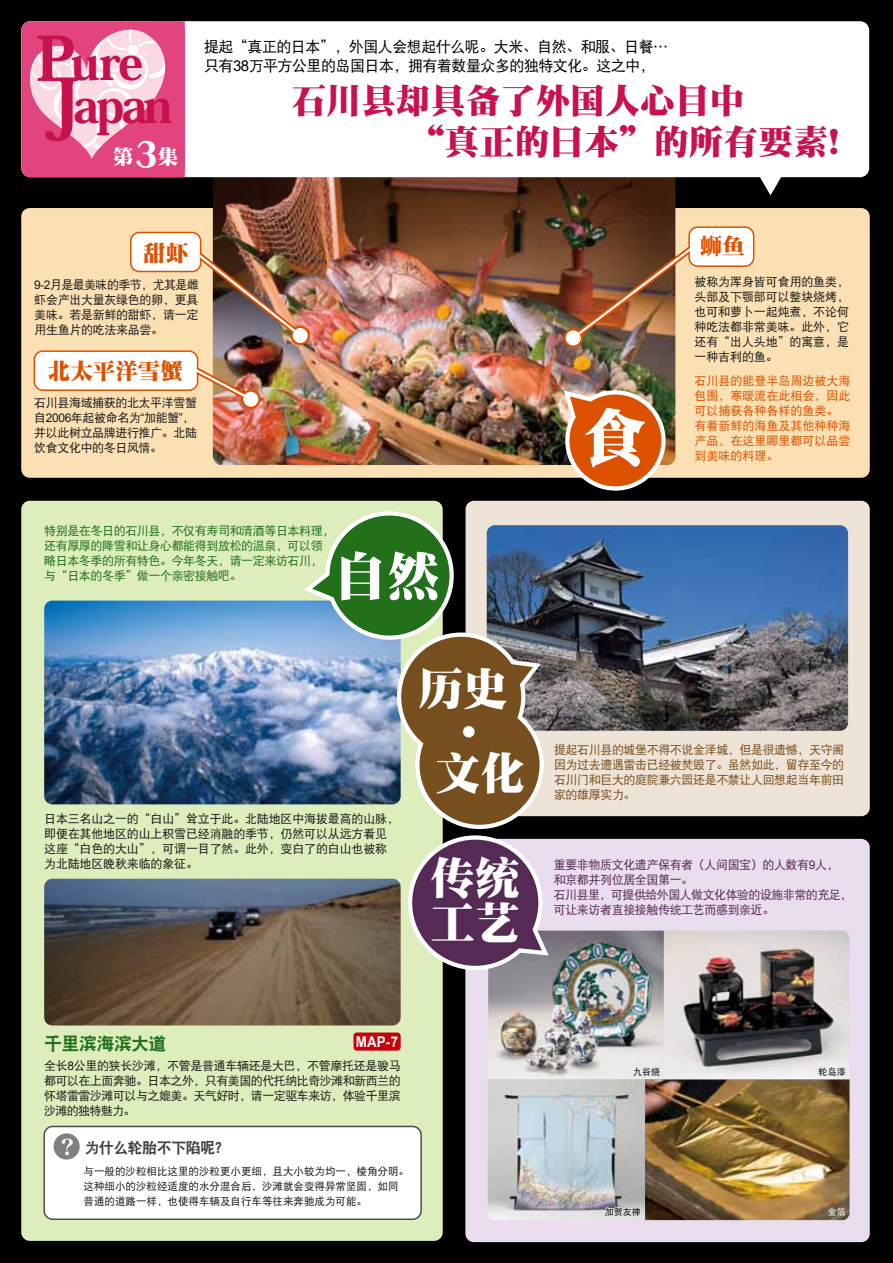
<style>
.page{position:relative;width:893px;height:1263px;background:#000}
.page>*{position:absolute;margin:0;border:0;box-sizing:border-box;transform-origin:0 0}
.t1{font:63px "DF Song GB W12";color:#fff}
.t2{font:52.5px "DF Song GB W12";color:#fff}
.t3{font:800 46.8px/42.2px "Koz Min Pro";letter-spacing:-.06em;color:#c8124e}
.t4{font:45px/42.9px "DF Song GB W12";color:#fff;text-align:center}
.t5{font:34.5px/40.5px "DF Song GB W12";letter-spacing:.01em;color:#c8124e}
.t6{font:22.5px "DF Song GB W12";color:#dc5100}
.t7{font:20.4px "DF Song GB W12";color:#fff}
.t8{font:18px "DF Hei GB W9";letter-spacing:-.035em;color:#22711a}
.t9{font:15px/19.5px "DF Hei GB W5";letter-spacing:-.035em;color:#000}
.t10{font:15px "DF Hei GB W9";letter-spacing:-.035em;color:#404040}
.t11{font:700 14.85px "Arial";color:#fff;scale:.9 1}
.t12{font:12px/15px "DF Hei GB W5";letter-spacing:-.025em;color:#1a1a1a;text-align:justify}
.t13{font:12px/15px "DF Hei GB W5";letter-spacing:-.035em;color:#22711a}
.t14{font:12px/15px "DF Hei GB W5";letter-spacing:-.035em;color:#774e1e;text-align:justify}
.t15{font:12px/15px "DF Hei GB W5";letter-spacing:-.035em;color:#552a55}
.t16{font:12px/15px "DF Hei GB W5";color:#dc5100}
.t17{font:10.5px/15px "DF Hei GB W5";color:#1a1a1a}
.t18{font:9px "DF Hei GB W5";color:#000}
.t19{font:9px "DF Hei GB W5";color:#fff}
.s1{font-size:60.3px}
.s2{font-size:69.3px}
.s3{font-family:"Arial"}
.s4{font-size:40.65px}
</style>
<div class="page">
<div style="left:21px;top:501px;width:422px;height:740px;background:#ddedbc;border-radius:9px"></div>
<div style="left:466px;top:501px;width:404px;height:315px;background:#eee3d7;border-radius:9px"></div>
<div style="left:465px;top:839px;width:405px;height:403px;background:#eadded;border-radius:9px"></div>
<div style="left:21px;top:208px;width:849px;height:270px;background:#fbe0b3;border-radius:9px"></div>
<img style="left:44px;top:601px;width:357px;height:203px">
<img style="left:213px;top:177px;width:462px;height:288px">
<div style="left:565px;top:390px;width:101px;height:101px;border:9px solid #fff;border-radius:50%"></div>
<div style="left:569px;top:394px;width:92px;height:92px;background:#dc5100;border-radius:50%"></div>
<svg style="left:558px;top:385px;width:51px;height:46px"></svg>
<div style="left:325px;top:511px;width:129px;height:129px;border:9px solid #fff;border-radius:50%"></div>
<div style="left:329px;top:515px;width:120px;height:120px;background:#22711a;border-radius:50%"></div>
<svg style="left:295px;top:558px;width:45px;height:51px"></svg>
<img style="left:44px;top:879px;width:357px;height:146px">
<div style="left:44px;top:1126px;width:377px;height:93px;background:#fff;border-radius:9px"></div>
<div style="left:43px;top:1126px;width:379px;height:94px;border:2px solid #4d4d4d;border-radius:9px"></div>
<div style="left:54px;top:1133px;width:26px;height:26px;background:#808080;border-radius:50%"></div>
<svg style="left:62px;top:1138px;width:11px;height:17px"></svg>
<div style="left:353px;top:1032px;width:48px;height:18px;background:#c7000b;border-radius:3px"></div>
<div style="left:563px;top:328px;width:20px;height:20px;border:4px solid #dc5100;border-radius:50%"></div>
<div style="left:290px;top:326px;width:20px;height:19px;border:4px solid #dc5100;border-radius:50%"></div>
<div style="left:241px;top:389px;width:20px;height:20px;border:4px solid #dc5100;border-radius:50%"></div>
<div style="left:21px;top:21px;width:848px;height:156px;background:#fff;border-radius:9px"></div>
<svg style="left:754px;top:177px;width:33px;height:18px"></svg>
<div style="left:21px;top:21px;width:164px;height:156px;background:#e1447e;border-radius:9px"></div>
<svg style="left:26px;top:21px;width:159px;height:156px"></svg>
<div style="left:689px;top:227px;width:65px;height:39px;background:#fff;border-radius:9px"></div>
<div style="left:688px;top:226px;width:66px;height:41px;border:2px solid #dc5100;border-radius:9px"></div>
<div style="left:131px;top:232px;width:70px;height:39px;background:#fff;border-radius:9px"></div>
<div style="left:130px;top:232px;width:71px;height:40px;border:2px solid #dc5100;border-radius:9px"></div>
<div style="left:34px;top:351px;width:164px;height:39px;background:#fff;border-radius:9px"></div>
<div style="left:34px;top:350px;width:164px;height:41px;border:2px solid #dc5100;border-radius:9px"></div>
<img style="left:565px;top:238px;width:138px;height:108px">
<img style="left:177px;top:236px;width:132px;height:108px">
<img style="left:178px;top:357px;width:81px;height:50px">
<img style="left:487px;top:525px;width:361px;height:206px">
<div style="left:397px;top:632px;width:128px;height:129px;border:9px solid #fff;border-radius:50%"></div>
<div style="left:415px;top:700px;width:129px;height:129px;border:9px solid #fff;border-radius:50%"></div>
<div style="left:401px;top:637px;width:120px;height:120px;background:#774e1e;border-radius:50%"></div>
<div style="left:420px;top:705px;width:120px;height:120px;background:#774e1e;border-radius:50%"></div>
<svg style="left:502px;top:653px;width:47px;height:45px"></svg>
<img style="left:488px;top:930px;width:361px;height:149px">
<img style="left:645px;top:1079px;width:204px;height:141px">
<img style="left:488px;top:1079px;width:157px;height:141px">
<div style="left:408px;top:835px;width:135px;height:135px;border:9px solid #fff;border-radius:50%"></div>
<div style="left:412px;top:840px;width:126px;height:126px;background:#552a55;border-radius:50%"></div>
<svg style="left:501px;top:911px;width:52px;height:51px"></svg>
<svg style="left:602px;top:1138px;width:41px;height:105px"></svg>
<h3 class="t3" style="left:36px;top:40px;width:138px"><span class="s1">P</span>ure<br><span class="s2">J</span>apan</h3>
<p class="t9" style="left:204px;top:36px;width:466px">提起“真正的日本”，外国人会想起什么呢。大米、自然、和服、日餐…只有<span class="s3">38</span>万平方公里的岛国日本，拥有着数量众多的独特文化。这之中，</p>
<h3 class="t5" style="left:410px;top:80px;width:454px;text-indent:-118px">石川县却具备了外国人心目中<br>“真正的日本”的所有要素！</h3>
<h3 class="t7" style="left:113px;top:146px;width:66px">第<span class="s4">3</span>集</h3>
<h3 class="t6" style="left:143px;top:241px;width:46px">甜虾</h3>
<h3 class="t6" style="left:700px;top:234px;width:46px">蛳鱼</h3>
<p class="t12" style="left:34px;top:277px;width:166px"><span class="s3">9-2</span>月是最美味的季节，尤其是雌虾会产出大量灰绿色的卵，更具美味。若是新鲜的甜虾，请一定用生鱼片的吃法来品尝。</p>
<h3 class="t6" style="left:48px;top:359px;width:136px">北太平洋雪蟹</h3>
<p class="t12" style="left:34px;top:395px;width:164px;text-align:left">石川县海域捕获的北太平洋雪蟹自<span class="s3">2006</span>年起被命名为<span class="s3">“</span>加能蟹<span class="s3">”</span>，并以此树立品牌进行推广。北陆饮食文化中的冬日风情。</p>
<p class="t13" style="left:44px;top:523px;width:292px">特别是在冬日的石川县，不仅有寿司和清酒等日本料理，还有厚厚的降雪和让身心都能得到放松的温泉，可以领略日本冬季的所有特色。今年冬天，请一定来访石川，与“日本的冬季”做一个亲密接触吧。</p>
<h2 class="t2" style="left:335px;top:547px;width:107px">自然</h2>
<h3 class="t4" style="left:418px;top:666px;width:91px">历史·</h3>
<h3 class="t4" style="left:435px;top:751px;width:91px">文化</h3>
<p class="t12" style="left:44px;top:811px;width:356px;text-align:left">日本三名山之一的“白山”耸立于此。北陆地区中海拔最高的山脉，即便在其他地区的山上积雪已经消融的季节，仍然可以从远方看见这座“白色的大山”，可谓一目了然。此外，变白了的白山也被称为北陆地区晚秋来临的象征。</p>
<h3 class="t4" style="left:430px;top:854px;width:91px;line-height:45px;text-align:left">传统工艺</h3>
<h1 class="t1" style="left:583px;top:404px;width:64px">食</h1>
<p class="t12" style="left:694px;top:274px;width:156px">被称为浑身皆可食用的鱼类，头部及下颚部可以整块烧烤，也可和萝卜一起炖煮，不论何种吃法都非常美味。此外，它还有“出人头地”的寓意，是一种吉利的鱼。</p>
<p class="t16" style="left:694px;top:373px;width:158px">石川县的能登半岛周边被大海包围，寒暖流在此相会，因此可以捕获各种各样的鱼类。有着新鲜的海鱼及其他种种海产品，在这里哪里都可以品尝到美味的料理。</p>
<p class="t14" style="left:554px;top:742px;width:292px">提起石川县的城堡不得不说金泽城，但是很遗憾，天守阁因为过去遭遇雷击已经被焚毁了。虽然如此，留存至今的石川门和巨大的庭院兼六园还是不禁让人回想起当年前田家的雄厚实力。</p>
<p class="t15" style="left:554px;top:857px;width:300px">重要非物质文化遗产保有者（人间国宝）的人数有<span class="s3">9</span>人，和京都并列位居全国第一。<br>石川县里，可提供给外国人做文化体验的设施非常的充足，可让来访者直接接触传统工艺而感到亲近。</p>
<h3 class="t8" style="left:44px;top:1034px;width:124px">千里滨海滨大道</h3>
<p class="t12" style="left:44px;top:1058px;width:358px">全长<span class="s3">8</span>公里的狭长沙滩，不管是普通车辆还是大巴，不管摩托还是骏马都可以在上面奔驰。日本之外，只有美国的代托纳比奇沙滩和新西兰的怀塔雷雷沙滩可以与之媲美。天气好时，请一定驱车来访，体验千里滨沙滩的独特魅力。</p>
<p class="t11" style="left:356px;top:1032px;width:49px">MAP-7</p>
<p class="t10" style="left:84px;top:1139px;width:147px">为什么轮胎不下陷呢？</p>
<p class="t17" style="left:84px;top:1163px;width:327px">与一般的沙粒相比这里的沙粒更小更细，且大小较为均一，棱角分明。这种细小的沙粒经适度的水分混合后，沙滩就会变得异常坚固，如同普通的道路一样，也使得车辆及自行车等往来奔驰成为可能。</p>
<p class="t18" style="left:633px;top:1067px;width:28px">九谷烧</p>
<p class="t18" style="left:819px;top:1067px;width:28px">轮岛漆</p>
<p class="t18" style="left:605px;top:1207px;width:37px">加贺友禅</p>
<p class="t19" style="left:828px;top:1207px;width:19px">金箔</p>
</div>
